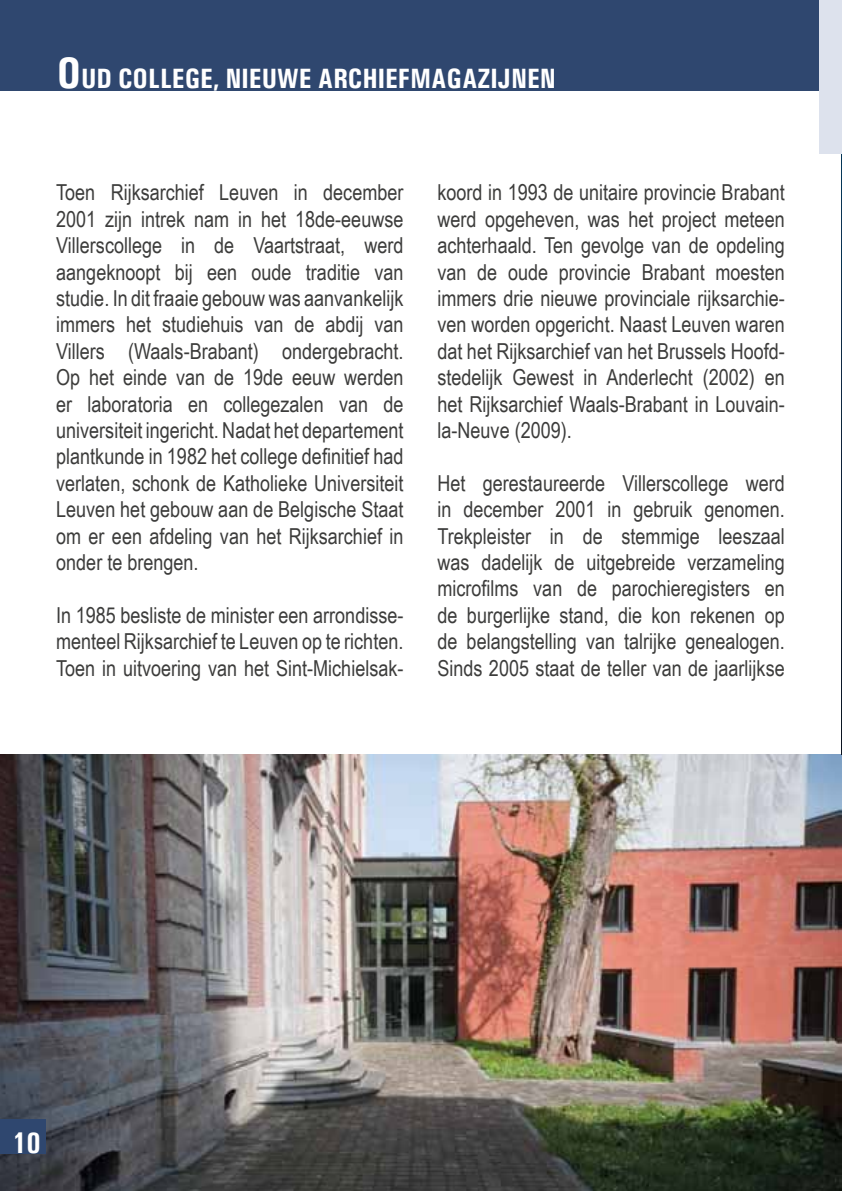
<style>
.page{position:relative;width:842px;height:1191px;background:#fff}
.page>*{position:absolute;margin:0;border:0;box-sizing:border-box;transform-origin:0 0}
.t1{font:700 condensed 30px "Univers";color:#fff}
.t2{font:700 condensed 28px "Univers";color:#fff}
.t3{font:22px/26.4px "Arial Narrow";color:#3c3c3b;text-align:justify}
.s1{font-size:44px}
</style>
<div class="page">
<div style="left:0;top:0;width:842px;height:91px;background:#2f476f"></div>
<img style="left:0;top:755px;width:842px;height:436px">
<img style="left:841px;top:153px;width:1px;height:602px">
<div style="left:0;top:1119px;width:45px;height:34px;background:#2f476f"></div>
<div style="left:819px;top:0;width:23px;height:153px;background:#dde2ed"></div>
<p class="t2" style="left:57px;top:61px;width:76px"><span class="s1">O</span>UD COLL</p>
<p class="t2" style="left:172px;top:61px;width:386px">EGE, NIEUWE ARCHIEFMAGAZIJNEN</p>
<p class="t3" style="left:56px;top:178px;width:349px">Toen Rijksarchief Leuven in december 2001 zijn intrek nam in het 18de-eeuwse Villerscollege in de Vaartstraat, werd aangeknoopt bij een oude traditie van studie. In dit fraaie gebouw was aanvankelijk immers het studiehuis van de abdij van Villers (Waals-Brabant) ondergebracht.<br>Op het einde van de 19de eeuw werden er laboratoria en collegezalen van de universiteit ingericht. Nadat het departement plantkunde in 1982 het college definitief had verlaten, schonk de Katholieke Universiteit Leuven het gebouw aan de Belgische Staat om er een afdeling van het Rijksarchief in onder te brengen.</p>
<p class="t3" style="left:56px;top:601px;width:349px">In 1985 besliste de minister een arrondisse&shy;menteel Rijksarchief te Leuven op te richten.<br>Toen in uitvoering van het Sint-Michielsak-</p>
<p class="t3" style="left:437px;top:178px;width:349px">koord in 1993 de unitaire provincie Brabant werd opgeheven, was het project meteen achterhaald. Ten gevolge van de opdeling van de oude provincie Brabant moesten immers drie nieuwe provinciale rijksarchie&shy;ven worden opgericht. Naast Leuven waren dat het Rijksarchief van het Brussels Hoofd&shy;stedelijk Gewest in Anderlecht (2002) en het Rijksarchief Waals-Brabant in Louvain&shy;la-Neuve (2009).</p>
<p class="t3" style="left:437px;top:469px;width:349px">Het gerestaureerde Villerscollege werd in december 2001 in gebruik genomen.<br>Trekpleister in de stemmige leeszaal was dadelijk de uitgebreide verzameling microfilms van de parochieregisters en de burgerlijke stand, die kon rekenen op de belangstelling van talrijke genealogen.<br>Sinds 2005 staat de teller van de jaarlijkse</p>
<h1 class="t1" style="left:12px;top:1124px;width:30px">10</h1>
</div>
